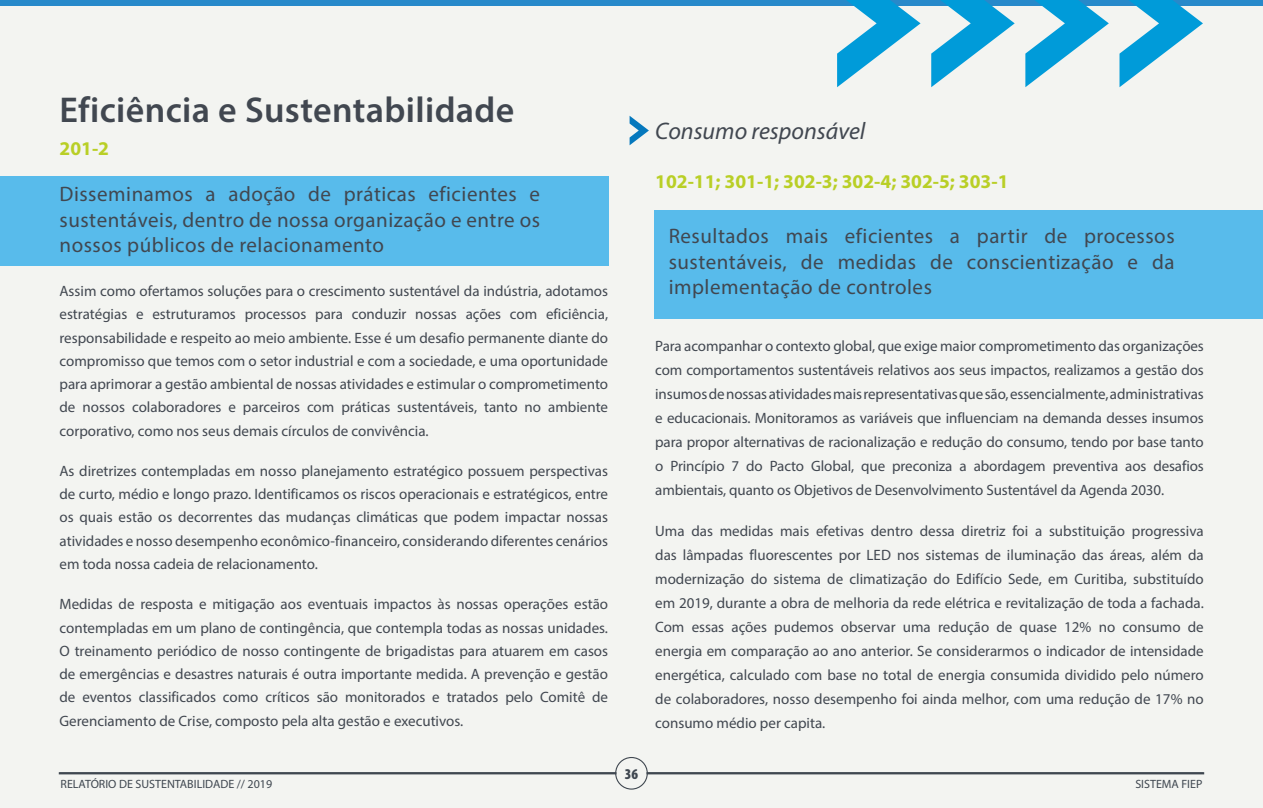
<style>
.page{position:relative;width:1263px;height:808px;background:#f3f4f1}
.page>*{position:absolute;margin:0;border:0;box-sizing:border-box;transform-origin:0 0}
.t1{font:600 36px "Myriad Pro";letter-spacing:.01em;color:#414750}
.t2{font:italic 24px "Myriad Pro";color:#414750}
.t3{font:21px/25.5px "Myriad Pro";letter-spacing:.025em;color:#414750;text-align:justify}
.t4{font:700 19.5px "Myriad Pro";color:#b9cf26}
.t5{font:15px/24px "Myriad Pro";color:#414750;text-align:justify}
.t6{font:900 condensed 15px "Myriad Pro";color:#3f4750}
.t7{font:12px "Myriad Pro";color:#3f4750}
</style>
<div class="page">
<svg style="left:58px;top:757px;width:1147px;height:33px"></svg>
<div style="left:0;top:0;width:1263px;height:6px;background:#2789ca"></div>
<div style="left:0;top:176px;width:608px;height:90px;background:#58bbeb"></div>
<div style="left:655px;top:210px;width:608px;height:109px;background:#58bbeb"></div>
<svg style="left:837px;top:0;width:83px;height:87px"></svg>
<svg style="left:931px;top:0;width:84px;height:87px"></svg>
<svg style="left:1025px;top:0;width:84px;height:87px"></svg>
<svg style="left:1119px;top:0;width:84px;height:87px"></svg>
<svg style="left:630px;top:116px;width:19px;height:29px"></svg>
<h1 class="t1" style="left:60px;top:87px;width:456px">Eficiência e Sustentabilidade</h1>
<h3 class="t4" style="left:60px;top:135px;width:51px">201-2</h3>
<h3 class="t3" style="left:60px;top:181px;width:482px">Disseminamos a adoção de práticas eficientes e sustentáveis, dentro de nossa organização e entre os nossos públicos de relacionamento</h3>
<p class="t5" style="left:60px;top:279px;width:550px;line-height:23.2px">Assim como ofertamos soluções para o crescimento sustentável da indústria, adotamos estratégias e estruturamos processos para conduzir nossas ações com eficiência, responsabilidade e respeito ao meio ambiente. Esse é um desafio permanente diante do compromisso que temos com o setor industrial e com a sociedade, e uma oportunidade para aprimorar a gestão ambiental de nossas atividades e estimular o comprometimento de nossos colaboradores e parceiros com práticas sustentáveis, tanto no ambiente corporativo, como nos seus demais círculos de convivência.</p>
<p class="t5" style="left:60px;top:459px;width:550px;line-height:23.2px">As diretrizes contempladas em nosso planejamento estratégico possuem perspectivas de curto, médio e longo prazo. Identificamos os riscos operacionais e estratégicos, entre os quais estão os decorrentes das mudanças climáticas que podem impactar nossas atividades e nosso desempenho econômico-financeiro, considerando diferentes cenários em toda nossa cadeia de relacionamento.</p>
<p class="t5" style="left:60px;top:592px;width:550px;line-height:23.4px">Medidas de resposta e mitigação aos eventuais impactos às nossas operações estão contempladas em um plano de contingência, que contempla todas as nossas unidades.<br>O treinamento periódico de nosso contingente de brigadistas para atuarem em casos de emergências e desastres naturais é outra importante medida. A prevenção e gestão de eventos classificados como críticos são monitorados e tratados pelo Comitê de Gerenciamento de Crise, composto pela alta gestão e executivos.</p>
<h2 class="t2" style="left:655px;top:116px;width:212px">Consumo responsável</h2>
<h3 class="t4" style="left:655px;top:168px;width:355px">102-11; 301-1; 302-3; 302-4; 302-5; 303-1</h3>
<h3 class="t3" style="left:669px;top:223px;width:507px">Resultados mais eficientes a partir de processos sustentáveis, de medidas de conscientização e da implementação de controles</h3>
<p class="t5" style="left:655px;top:334px;width:550px">Para acompanhar o contexto global, que exige maior comprometimento das organizações com comportamentos sustentáveis relativos aos seus impactos, realizamos a gestão dos insumos de nossas atividades mais representativas que são, essencialmente, administrativas e educacionais. Monitoramos as variáveis que influenciam na demanda desses insumos para propor alternativas de racionalização e redução do consumo, tendo por base tanto o Princípio 7 do Pacto Global, que preconiza a abordagem preventiva aos desafios ambientais, quanto os Objetivos de Desenvolvimento Sustentável da Agenda 2030.</p>
<p class="t5" style="left:655px;top:519px;width:550px">Uma das medidas mais efetivas dentro dessa diretriz foi a substituição progressiva das lâmpadas fluorescentes por LED nos sistemas de iluminação das áreas, além da modernização do sistema de climatização do Edifício Sede, em Curitiba, substituído em 2019, durante a obra de melhoria da rede elétrica e revitalização de toda a fachada.<br>Com essas ações pudemos observar uma redução de quase 12% no consumo de energia em comparação ao ano anterior. Se considerarmos o indicador de intensidade energética, calculado com base no total de energia consumida dividido pelo número de colaboradores, nosso desempenho foi ainda melhor, com uma redução de 17% no consumo médio per capita.</p>
<p class="t6" style="left:625px;top:764px;width:15px">36</p>
<p class="t7" style="left:61px;top:776px;width:213px">RELATÓRIO DE SUSTENTABILIDADE // 2019</p>
<p class="t7" style="left:1135px;top:776px;width:68px">SISTEMA FIEP</p>
</div>
